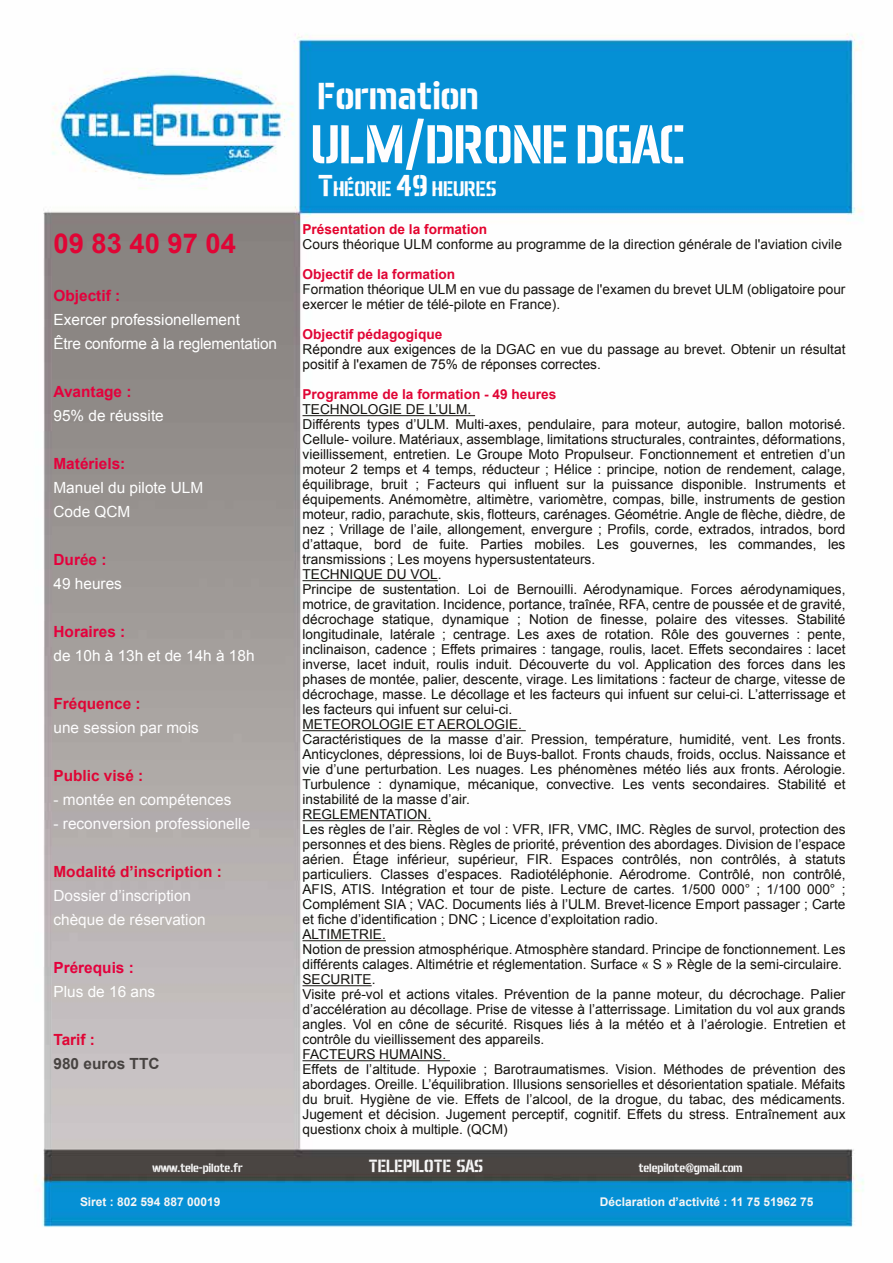
<style>
.page{position:relative;width:893px;height:1263px;background:#fff}
.page>*{position:absolute;margin:0;border:0;box-sizing:border-box;transform-origin:0 0}
.t1{font:700 54.9px "Aero Matics Stencil";color:#fefdfe}
.t2{font:700 38.1px "Aero Matics Stencil";color:#fefdfe}
.t3{font:700 27.3px "Arial";color:#e00535}
.t4{font:700 21.45px "Aero Matics Stencil";color:#fefdfe}
.t5{font:700 18px "Aero Matics Stencil";color:#f6f6f6}
.t6{font:15.45px/24px "Arial";color:#fff}
.t7{font:15.45px/24px "Arial";color:#fdfcfd}
.t8{font:700 15.45px "Arial";color:#e4003c}
.t9{font:700 15.45px "Arial";color:#e00535}
.t10{font:700 15.45px "Arial";color:#474341}
.t11{font:13.65px/15px "Arial";color:#14120e}
.t12{font:13.65px/15px "Arial";color:#161410}
.t13{font:13.65px "Arial";color:#171511}
.t14{font:700 13.65px "Arial";color:#e00535}
.t15{font:700 13.65px "Arial";color:#e4032d}
.t16{font:700 12px "Arial";color:#f6f6f6}
.t17{font:700 12px "Aero Matics Stencil";color:#f6f6f6}
.s1{font-size:30.6px}
</style>
<div class="page">
<img style="left:34px;top:33px;width:830px;height:1195px">
<hr style="left:302px;top:415px;width:173px;height:1px;background:#14120e">
<hr style="left:302px;top:580px;width:136px;height:1px;background:#14120e">
<hr style="left:302px;top:730px;width:224px;height:1px;background:#14120e">
<hr style="left:302px;top:820px;width:129px;height:1px;background:#14120e">
<hr style="left:302px;top:940px;width:84px;height:1px;background:#14120e">
<hr style="left:302px;top:985px;width:70px;height:1px;background:#14120e">
<hr style="left:302px;top:1060px;width:148px;height:1px;background:#14120e">
<h3 class="t3" style="left:54px;top:225px;width:184px">09 83 40 97 04</h3>
<p class="t8" style="left:54px;top:285px;width:68px">Objectif :</p>
<p class="t6" style="left:54px;top:308px;width:225px">Exercer professionellement<br>Être conforme à la reglementation</p>
<p class="t8" style="left:54px;top:381px;width:80px">Avantage :</p>
<p class="t6" style="left:54px;top:404px;width:112px">95% de réussite</p>
<p class="t8" style="left:54px;top:453px;width:73px">Matériels:</p>
<p class="t6" style="left:54px;top:476px;width:151px">Manuel du pilote ULM<br>Code QCM</p>
<p class="t8" style="left:54px;top:549px;width:55px">Durée :</p>
<p class="t6" style="left:54px;top:572px;width:70px">49 heures</p>
<p class="t8" style="left:54px;top:621px;width:73px">Horaires :</p>
<p class="t6" style="left:54px;top:644px;width:203px">de 10h à 13h et de 14h à 18h</p>
<p class="t9" style="left:54px;top:693px;width:89px">Fréquence :</p>
<p class="t7" style="left:54px;top:716px;width:147px">une session par mois</p>
<p class="t9" style="left:54px;top:765px;width:91px">Public visé :</p>
<p class="t7" style="left:54px;top:788px;width:179px">- montée en compétences</p>
<p class="t7" style="left:54px;top:812px;width:198px">- reconversion professionelle</p>
<p class="t9" style="left:54px;top:861px;width:170px">Modalité d’inscription :</p>
<p class="t7" style="left:54px;top:884px;width:154px">Dossier d’inscription chèque de réservation</p>
<p class="t8" style="left:54px;top:957px;width:82px">Prérequis :</p>
<p class="t6" style="left:54px;top:980px;width:103px">Plus de 16 ans</p>
<p class="t9" style="left:54px;top:1029px;width:43px">Tarif :</p>
<p class="t10" style="left:54px;top:1053px;width:108px">980 euros TTC</p>
<h2 class="t2" style="left:317px;top:74px;width:162px">Formation</h2>
<h1 class="t1" style="left:311px;top:113px;width:376px">ULM/DRONE DGAC</h1>
<h3 class="t4" style="left:317px;top:177px;width:181px"><span class="s1">T</span>HÉORIE <span class="s1">49</span> HEURES</h3>
<p class="t15" style="left:302px;top:220px;width:186px">Présentation de la formation</p>
<p class="t13" style="left:302px;top:235px;width:541px">Cours théorique ULM conforme au programme de la direction générale de l'aviation civile</p>
<p class="t14" style="left:302px;top:265px;width:154px">Objectif de la formation</p>
<p class="t12" style="left:302px;top:282px;width:544px">Formation théorique ULM en vue du passage de l'examen du brevet ULM (obligatoire pour exercer le métier de télé-pilote en France).</p>
<p class="t14" style="left:302px;top:325px;width:141px">Objectif pédagogique</p>
<p class="t11" style="left:302px;top:342px;width:544px">Répondre aux exigences de la DGAC en vue du passage au brevet. Obtenir un résultat positif à l'examen de 75% de réponses correctes.</p>
<p class="t14" style="left:302px;top:385px;width:255px">Programme de la formation - 49 heures</p>
<p class="t11" style="left:302px;top:402px;width:545px">TECHNOLOGIE DE L’ULM.<br>Différents types d’ULM. Multi-axes, pendulaire, para moteur, autogire, ballon motorisé.<br>Cellule- voilure. Matériaux, assemblage, limitations structurales, contraintes, déformations, vieillissement, entretien. Le Groupe Moto Propulseur. Fonctionnement et entretien d’un moteur 2 temps et 4 temps, réducteur ; Hélice : principe, notion de rendement, calage, équilibrage, bruit ; Facteurs qui influent sur la puissance disponible. Instruments et équipements. Anémomètre, altimètre, variomètre, compas, bille, instruments de gestion moteur, radio, parachute, skis, flotteurs, carénages. Géométrie. Angle de flèche, dièdre, de nez ; Vrillage de l’aile, allongement, envergure ; Profils, corde, extrados, intrados, bord d’attaque, bord de fuite. Parties mobiles. Les gouvernes, les commandes, les transmissions ; Les moyens hypersustentateurs.<br>TECHNIQUE DU VOL.<br>Principe de sustentation. Loi de Bernouilli. Aérodynamique. Forces aérodynamiques, motrice, de gravitation. Incidence, portance, traînée, RFA, centre de poussée et de gravité, décrochage statique, dynamique ; Notion de finesse, polaire des vitesses. Stabilité longitudinale, latérale ; centrage. Les axes de rotation. Rôle des gouvernes : pente, inclinaison, cadence ; Effets primaires : tangage, roulis, lacet. Effets secondaires : lacet inverse, lacet induit, roulis induit. Découverte du vol. Application des forces dans les phases de montée, palier, descente, virage. Les limitations : facteur de charge, vitesse de décrochage, masse. Le décollage et les facteurs qui infuent sur celui-ci. L’atterrissage et les facteurs qui infuent sur celui-ci.<br>METEOROLOGIE ET AEROLOGIE.<br>Caractéristiques de la masse d’air. Pression, température, humidité, vent. Les fronts.<br>Anticyclones, dépressions, loi de Buys-ballot. Fronts chauds, froids, occlus. Naissance et vie d’une perturbation. Les nuages. Les phénomènes météo liés aux fronts. Aérologie.<br>Turbulence : dynamique, mécanique, convective. Les vents secondaires. Stabilité et instabilité de la masse d’air.<br>REGLEMENTATION.<br>Les règles de l’air. Règles de vol : VFR, IFR, VMC, IMC. Règles de survol, protection des personnes et des biens. Règles de priorité, prévention des abordages. Division de l’espace aérien. Étage inférieur, supérieur, FIR. Espaces contrôlés, non contrôlés, à statuts particuliers. Classes d’espaces. Radiotéléphonie. Aérodrome. Contrôlé, non contrôlé, AFIS, ATIS. Intégration et tour de piste. Lecture de cartes. 1/500 000° ; 1/100 000° ; Complément SIA ; VAC. Documents liés à l’ULM. Brevet-licence Emport passager ; Carte et fiche d’identification ; DNC ; Licence d’exploitation radio.<br>ALTIMETRIE.<br>Notion de pression atmosphérique. Atmosphère standard. Principe de fonctionnement. Les différents calages. Altimétrie et réglementation. Surface « S » Règle de la semi-circulaire.<br>SECURITE.<br>Visite pré-vol et actions vitales. Prévention de la panne moteur, du décrochage. Palier d’accélération au décollage. Prise de vitesse à l’atterrissage. Limitation du vol aux grands angles. Vol en cône de sécurité. Risques liés à la météo et à l’aérologie. Entretien et contrôle du vieillissement des appareils.<br>FACTEURS HUMAINS.<br>Effets de l’altitude. Hypoxie ; Barotraumatismes. Vision. Méthodes de prévention des abordages. Oreille. L’équilibration. Illusions sensorielles et désorientation spatiale. Méfaits du bruit. Hygiène de vie. Effets de l’alcool, de la drogue, du tabac, des médicaments.<br>Jugement et décision. Jugement perceptif, cognitif. Effets du stress. Entraînement aux questionx choix à multiple. (QCM)</p>
<p class="t17" style="left:153px;top:1161px;width:92px">www.tele-pilote.fr</p>
<h3 class="t5" style="left:369px;top:1156px;width:116px">TELEPILOTE SAS</h3>
<p class="t17" style="left:638px;top:1161px;width:105px">telepilote@gmail.com</p>
<p class="t16" style="left:80px;top:1194px;width:142px">Siret : 802 594 887 00019</p>
<p class="t16" style="left:600px;top:1194px;width:215px">Déclaration d’activité : 11 75 51962 75</p>
</div>
